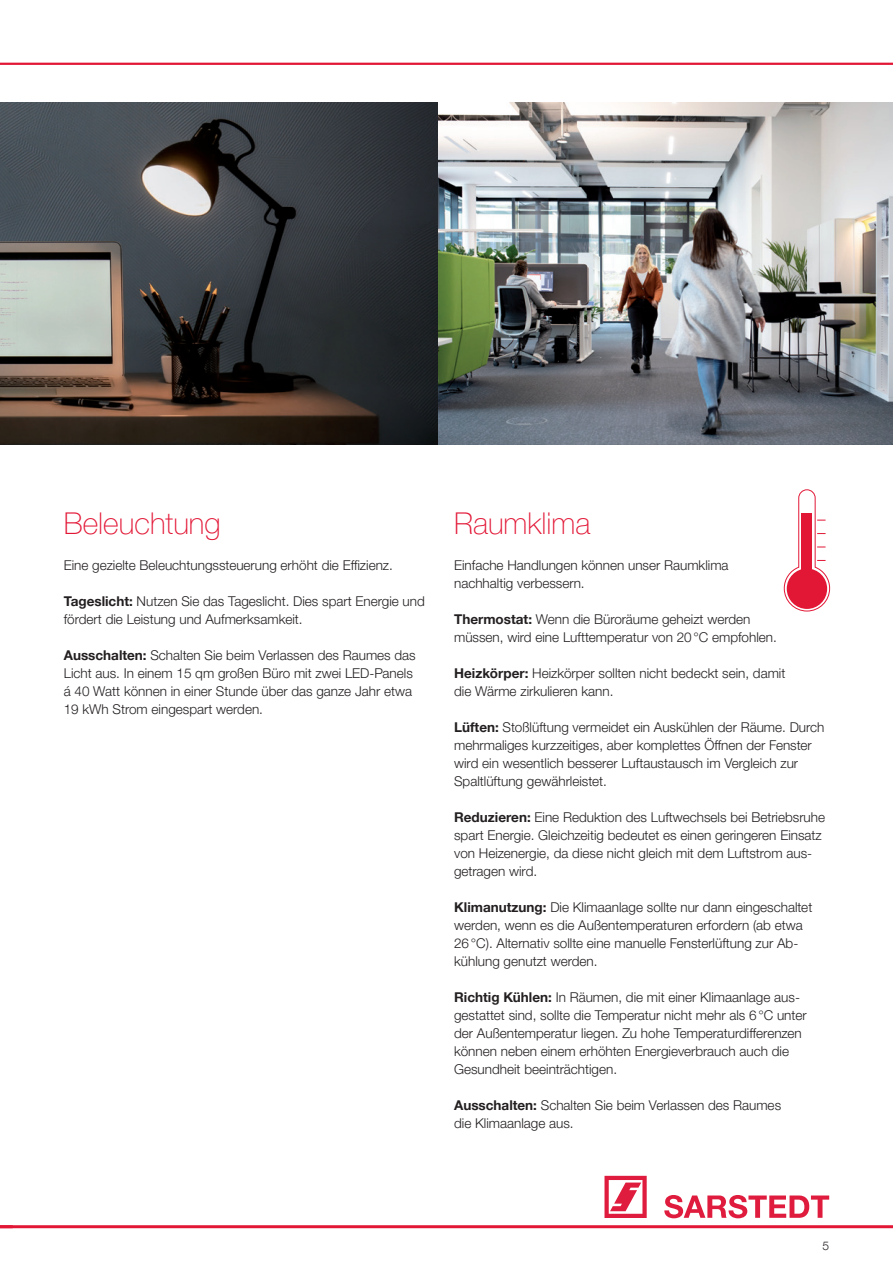
<style>
.page{position:relative;width:893px;height:1263px;background:#fff}
.page>*{position:absolute;margin:0;border:0;box-sizing:border-box;transform-origin:0 0}
.t1{font:100 30px "Helvetica Neue LTW1 G";color:#e21736}
.t2{font:300 13.5px/18px "Helvetica Neue LTW1 G";color:#231f20}
.t3{font:300 12px "Helvetica Neue LTW1 G";color:#231f20}
.s1{font-weight:700}
</style>
<div class="page">
<svg style="left:783px;top:489px;width:47px;height:123px"></svg>
<hr style="left:0;top:63px;width:893px;height:2px;background:#e21736">
<img style="left:0;top:102px;width:439px;height:342px">
<img style="left:439px;top:102px;width:454px;height:342px">
<hr style="left:0;top:1225px;width:893px;height:3px;background:#e21736">
<svg style="left:604px;top:1176px;width:43px;height:42px"></svg>
<svg style="left:664px;top:1195px;width:165px;height:23px"></svg>
<h1 class="t1" style="left:64px;top:506px;width:158px">Beleuchtung</h1>
<h1 class="t1" style="left:454px;top:506px;width:138px">Raumklima</h1>
<p class="t2" style="left:64px;top:556px;width:331px">Eine gezielte Beleuchtungssteuerung erhöht die Effizienz.</p>
<p class="t2" style="left:64px;top:592px;width:363px"><span class="s1">Tageslicht:</span> Nutzen Sie das Tageslicht. Dies spart Energie und fördert die Leistung und Aufmerksamkeit.</p>
<p class="t2" style="left:64px;top:646px;width:353px"><span class="s1">Ausschalten:</span> Schalten Sie beim Verlassen des Raumes das Licht aus. In einem 15 qm großen Büro mit zwei LED-Panels á 40 Watt können in einer Stunde über das ganze Jahr etwa 19 kWh Strom eingespart werden.</p>
<p class="t2" style="left:454px;top:556px;width:276px">Einfache Handlungen können unser Raumklima nachhaltig verbessern.</p>
<p class="t2" style="left:454px;top:610px;width:324px"><span class="s1">Thermostat:</span> Wenn die Büroräume geheizt werden müssen, wird eine Lufttemperatur von 20°C empfohlen.</p>
<p class="t2" style="left:454px;top:664px;width:333px"><span class="s1">Heizkörper:</span> Heizkörper sollten nicht bedeckt sein, damit die Wärme zirkulieren kann.</p>
<p class="t2" style="left:454px;top:718px;width:372px"><span class="s1">Lüften:</span> Stoßlüftung vermeidet ein Auskühlen der Räume. Durch mehrmaliges kurzzeitiges, aber komplettes Öffnen der Fenster wird ein wesentlich besserer Luftaustausch im Vergleich zur Spaltlüftung gewährleistet.</p>
<p class="t2" style="left:454px;top:808px;width:372px"><span class="s1">Reduzieren:</span> Eine Reduktion des Luftwechsels bei Betriebsruhe spart Energie. Gleichzeitig bedeutet es einen geringeren Einsatz von Heizenergie, da diese nicht gleich mit dem Luftstrom aus&shy;getragen wird.</p>
<p class="t2" style="left:454px;top:898px;width:360px"><span class="s1">Klimanutzung:</span> Die Klimaanlage sollte nur dann eingeschaltet werden, wenn es die Außentemperaturen erfordern (ab etwa 26°C). Alternativ sollte eine manuelle Fensterlüftung zur Ab&shy;kühlung genutzt werden.</p>
<p class="t2" style="left:454px;top:988px;width:354px"><span class="s1">Richtig Kühlen:</span> In Räumen, die mit einer Klimaanlage aus&shy;gestattet sind, sollte die Temperatur nicht mehr als 6°C unter der Außentemperatur liegen. Zu hohe Temperaturdifferenzen können neben einem erhöhten Energieverbrauch auch die Gesundheit beeinträchtigen.</p>
<p class="t2" style="left:454px;top:1096px;width:328px"><span class="s1">Ausschalten:</span> Schalten Sie beim Verlassen des Raumes die Klimaanlage aus.</p>
<p class="t3" style="left:822px;top:1238px;width:8px">5</p>
</div>
